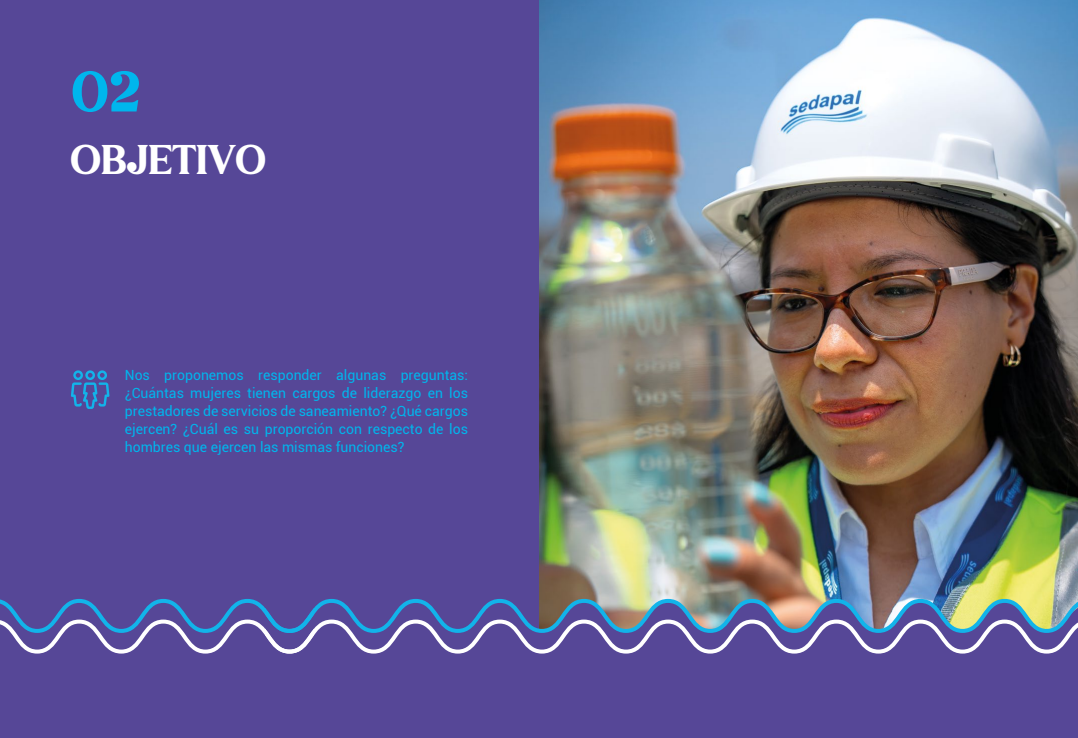
<style>
.page{position:relative;width:1078px;height:738px;background:#fff}
.page>*{position:absolute;margin:0;border:0;box-sizing:border-box;transform-origin:0 0}
.t1{font:55px "Avigea";color:#00b6ed}
.t2{font:40px "Avigea";letter-spacing:.02em;color:#fff}
.t3{font:14px/18px "Roboto";color:#00b6ed;text-align:justify}
</style>
<div class="page">
<img style="left:539px;top:0;width:538px;height:598px">
<div style="left:0;top:0;width:539px;height:737px;background:#564797"></div>
<svg style="left:71px;top:370px;width:38px;height:38px"></svg>
<div style="left:539px;top:653px;width:538px;height:84px;background:#564797"></div>
<svg style="left:0;top:598px;width:1077px;height:55px"></svg>
<h1 class="t1" style="left:71px;top:58px;width:71px">02</h1>
<h2 class="t2" style="left:71px;top:135px;width:196px">OBJETIVO</h2>
<p class="t3" style="left:125px;top:365px;width:344px">Nos proponemos responder algunas preguntas: ¿Cuántas mujeres tienen cargos de liderazgo en los prestadores de servicios de saneamiento? ¿Qué cargos ejercen? ¿Cuál es su proporción con respecto de los hombres que ejercen las mismas funciones?</p>
</div>
